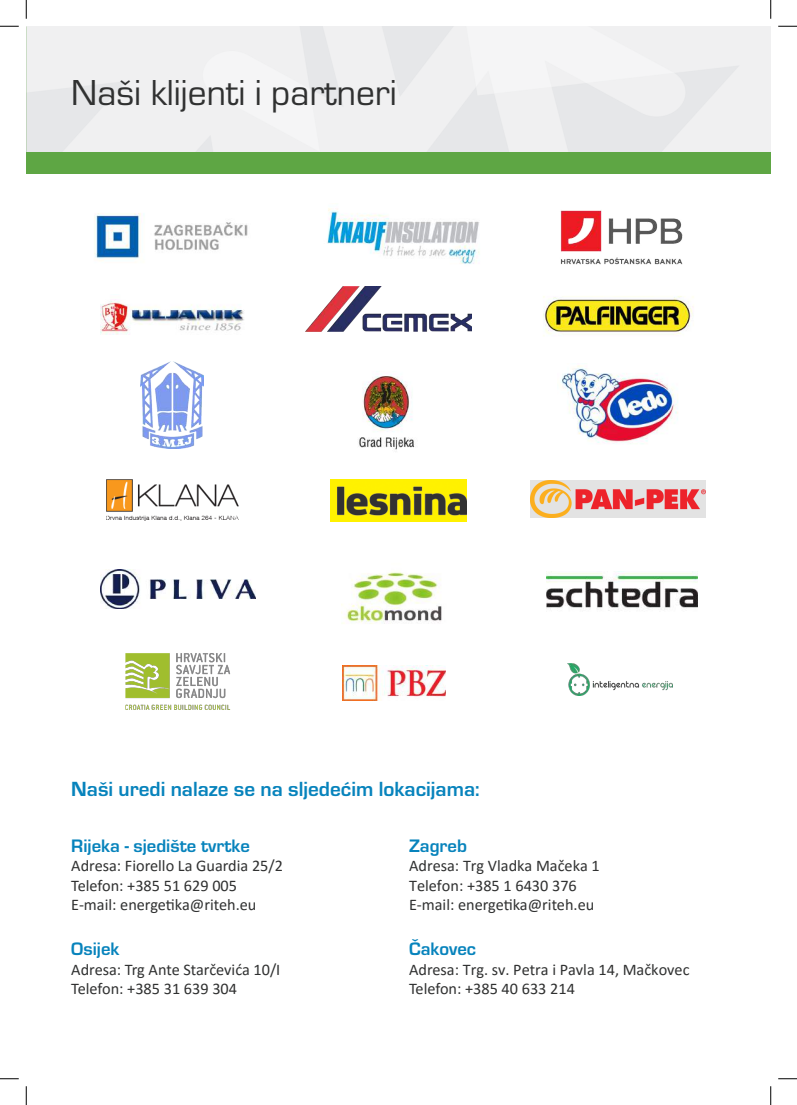
<style>
.page{position:relative;width:797px;height:1105px;background:#fff}
.page>*{position:absolute;margin:0;border:0;box-sizing:border-box;transform-origin:0 0}
.t1{font:37.5px "Eurostile";color:#303131}
.t2{font:700 21.25px "Eurostile";color:#0783bc}
.t3{font:700 18.75px "Eurostile";color:#0783bc}
.t4{font:16.25px/19.5px "Calibri";color:#303131}
</style>
<div class="page">
<div style="left:26px;top:26px;width:744px;height:148px;background:#5ea644"></div>
<img style="left:27px;top:26px;width:743px;height:125px">
<img style="left:26px;top:26px;width:1px;height:125px">
<img style="left:94px;top:213px;width:154px;height:48px">
<img style="left:358px;top:374px;width:57px;height:76px">
<img style="left:100px;top:299px;width:144px;height:36px">
<img style="left:327px;top:208px;width:153px;height:56px">
<img style="left:141px;top:362px;width:63px;height:86px">
<img style="left:306px;top:286px;width:166px;height:46px">
<img style="left:106px;top:480px;width:132px;height:41px">
<img style="left:125px;top:653px;width:106px;height:57px">
<img style="left:560px;top:210px;width:123px;height:55px">
<img style="left:543px;top:296px;width:151px;height:40px">
<img style="left:561px;top:365px;width:117px;height:79px">
<img style="left:531px;top:480px;width:174px;height:38px">
<img style="left:100px;top:569px;width:155px;height:40px">
<img style="left:568px;top:664px;width:105px;height:31px">
<img style="left:342px;top:666px;width:103px;height:35px">
<img style="left:546px;top:573px;width:151px;height:38px">
<img style="left:341px;top:571px;width:101px;height:53px">
<img style="left:330px;top:480px;width:136px;height:41px">
<svg style="left:0;top:25px;width:19px;height:2px"></svg>
<svg style="left:778px;top:25px;width:19px;height:2px"></svg>
<svg style="left:0;top:1078px;width:19px;height:1px"></svg>
<svg style="left:778px;top:1078px;width:19px;height:1px"></svg>
<svg style="left:25px;top:0;width:2px;height:19px"></svg>
<svg style="left:25px;top:1086px;width:2px;height:19px"></svg>
<svg style="left:770px;top:0;width:1px;height:19px"></svg>
<svg style="left:770px;top:1086px;width:1px;height:19px"></svg>
<h1 class="t1" style="left:71px;top:70px;width:327px">Naši klijenti i partneri</h1>
<h2 class="t2" style="left:71px;top:776px;width:410px">Naši uredi nalaze se na sljedećim lokacijama:</h2>
<p class="t3" style="left:409px;top:834px;width:59px">Zagreb</p>
<p class="t4" style="left:409px;top:855px;width:192px">Adresa: Trg Vladka Mačeka 1<br>Telefon: +385 1 6430 376<br>E-mail: energetika@riteh.eu</p>
<p class="t3" style="left:409px;top:937px;width:69px">Čakovec</p>
<p class="t4" style="left:409px;top:959px;width:282px">Adresa: Trg. sv. Petra i Pavla 14, Mačkovec<br>Telefon: +385 40 633 214</p>
<p class="t3" style="left:71px;top:834px;width:180px">Rijeka - sjedište tvrtke</p>
<p class="t4" style="left:71px;top:855px;width:213px">Adresa: Fiorello La Guardia 25/2<br>Telefon: +385 51 629 005<br>E-mail: energetika@riteh.eu</p>
<p class="t3" style="left:71px;top:937px;width:50px">Osijek</p>
<p class="t4" style="left:71px;top:959px;width:211px">Adresa: Trg Ante Starčevića 10/I<br>Telefon: +385 31 639 304</p>
</div>
